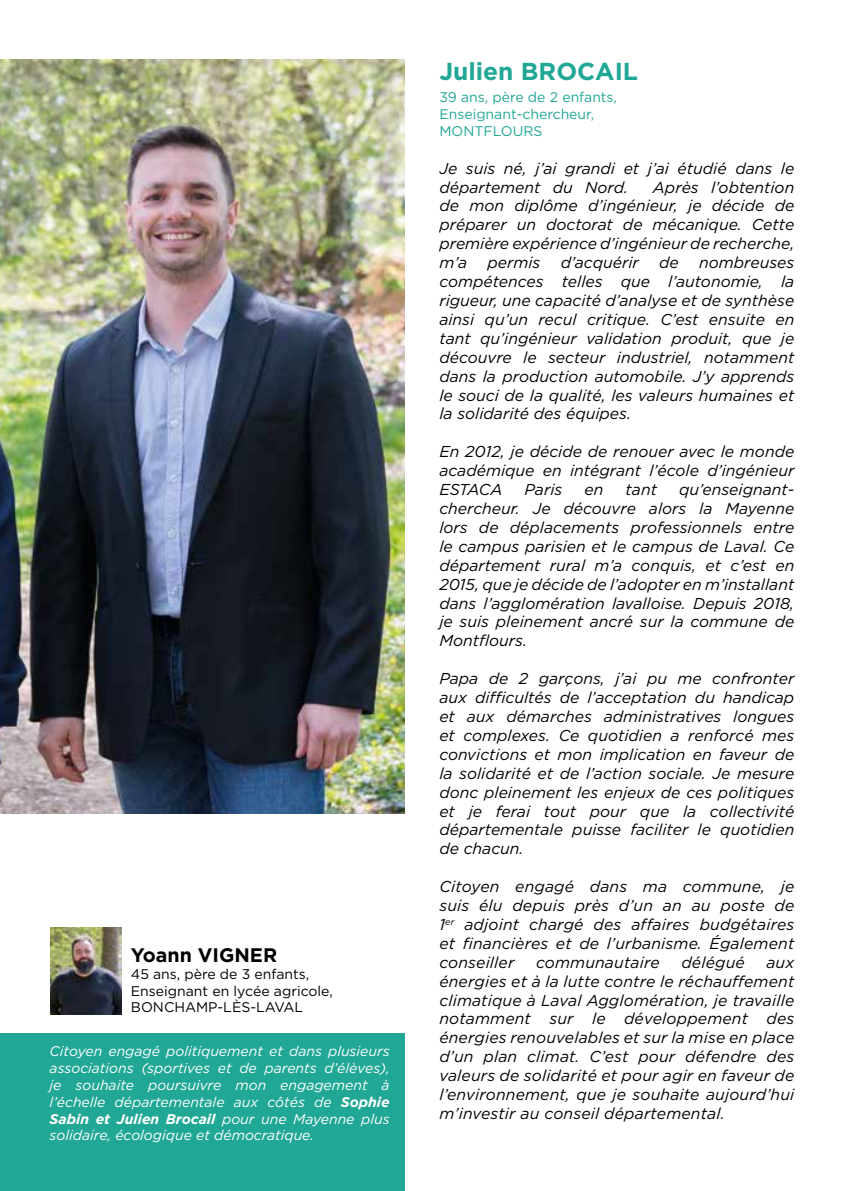
<style>
.page{position:relative;width:844px;height:1191px;background:#fff}
.page>*{position:absolute;margin:0;border:0;box-sizing:border-box;transform-origin:0 0}
.t1{font:700 24.5px "Gotham";color:#21a795}
.t2{font:700 19.6px "Gotham";color:#000}
.t3{font:italic 15.75px/18.9px "Gotham";color:#000;text-align:justify}
.t4{font:italic 14px/16.8px "Gotham";color:#fff;text-align:justify}
.t5{font:14px/16.8px "Gotham";color:#000}
.t6{font:14px/16.8px "Gotham";color:#21a795}
.s1{font-weight:700}
</style>
<div class="page">
<img style="left:0;top:60px;width:404px;height:754px">
<div style="left:0;top:1034px;width:404px;height:157px;background:#21a795"></div>
<img style="left:50px;top:927px;width:71px;height:87px">
<p class="t2" style="left:131px;top:943px;width:148px">Yoann VIGNER</p>
<p class="t5" style="left:131px;top:965px;width:203px">45 ans, père de 3 enfants,<br>Enseignant en lycée agricole,<br>BONCHAMP-LÈS-LAVAL</p>
<p class="t4" style="left:50px;top:1043px;width:341px">Citoyen engagé politiquement et dans plusieurs associations (sportives et de parents d’élèves), je souhaite poursuivre mon engagement à l’échelle départementale aux côtés de <span class="s1">Sophie Sabin et Julien Brocail</span> pour une Mayenne plus solidaire, écologique et démocratique.</p>
<h1 class="t1" style="left:439px;top:57px;width:200px">Julien BROCAIL</h1>
<p class="t6" style="left:439px;top:89px;width:179px">39 ans, père de 2 enfants,<br>Enseignant-chercheur,<br>MONTFLOURS</p>
<p class="t3" style="left:439px;top:159px;width:356px">Je suis né, j’ai grandi et j’ai étudié dans le département du Nord.</p>
<p class="t3" style="left:439px;top:177px;width:356px;text-indent:213px">Après l’obtention de mon diplôme d’ingénieur, je décide de préparer un doctorat de mécanique. Cette première expérience d’ingénieur de recherche, m’a</p>
<p class="t3" style="left:487px;top:253px;width:54px">permis</p>
<p class="t3" style="left:560px;top:253px;width:80px">d’acquérir</p>
<p class="t3" style="left:659px;top:253px;width:21px">de</p>
<p class="t3" style="left:439px;top:253px;width:356px;text-indent:260px">nombreuses compétences telles que l’autonomie, la rigueur, une capacité d’analyse et de synthèse ainsi qu’un recul critique. C’est ensuite en tant qu’ingénieur validation produit, que je découvre le secteur industriel, notamment dans la production automobile. J’y apprends le souci de la qualité, les valeurs humaines et la solidarité des équipes.</p>
<p class="t3" style="left:439px;top:442px;width:356px">En 2012, je décide de renouer avec le monde académique en intégrant l’école d’ingénieur ESTACA</p>
<p class="t3" style="left:439px;top:480px;width:356px;text-indent:240px">qu’enseignant&shy;chercheur. Je découvre alors la Mayenne lors de déplacements professionnels entre le campus parisien et le campus de Laval. Ce département rural m’a conquis, et c’est en 2015, que je décide de l’adopter en m’installant dans l’agglomération lavalloise. Depuis 2018, je suis pleinement ancré sur la commune de Montflours.</p>
<p class="t3" style="left:439px;top:669px;width:356px">Papa de 2 garçons, j’ai pu me confronter aux difficultés de l’acceptation du handicap et aux démarches administratives longues et complexes. Ce quotidien a renforcé mes convictions et mon implication en faveur de la solidarité et de l’action sociale. Je mesure donc pleinement les enjeux de ces politiques et je ferai tout pour que la collectivité départementale puisse faciliter le quotidien de chacun.</p>
<p class="t3" style="left:439px;top:877px;width:356px">Citoyen engagé dans ma commune, je suis élu depuis près d’un an au poste de 1<sup>er</sup> adjoint chargé des affaires budgétaires et financières et de l’urbanisme. Également conseiller</p>
<p class="t3" style="left:524px;top:480px;width:39px">Paris</p>
<p class="t3" style="left:584px;top:480px;width:20px">en</p>
<p class="t3" style="left:625px;top:480px;width:33px">tant</p>
<p class="t3" style="left:536px;top:952px;width:125px">communautaire</p>
<p class="t3" style="left:681px;top:952px;width:65px">délégué</p>
<p class="t3" style="left:439px;top:952px;width:356px;text-indent:327px">aux énergies et à la lutte contre le réchauffement climatique à Laval Agglomération, je travaille notamment sur le développement des énergies renouvelables et sur la mise en place d’un plan climat. C’est pour défendre des valeurs de solidarité et pour agir en faveur de l’environnement, que je souhaite aujourd’hui m’investir au conseil départemental.</p>
</div>
